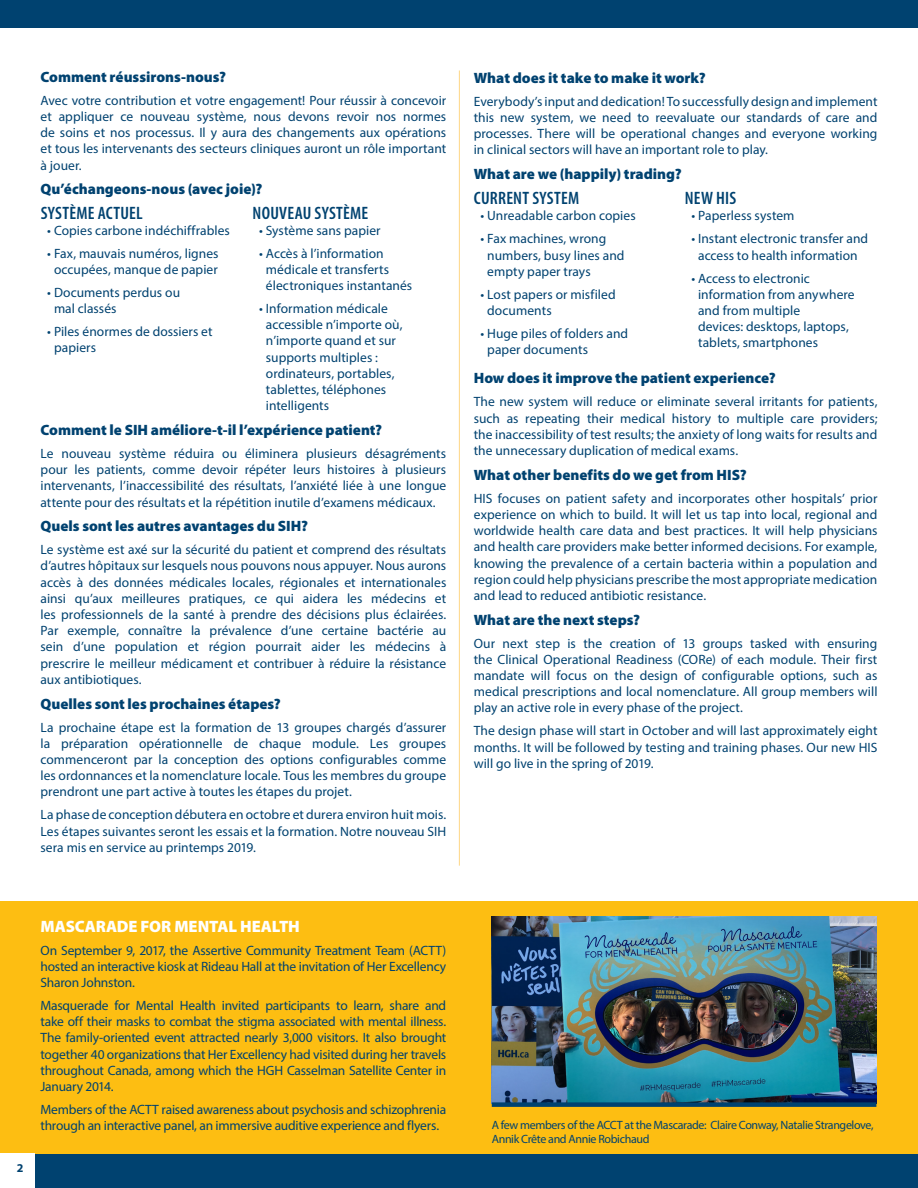
<style>
.page{position:relative;width:918px;height:1188px;background:#fff}
.page>*{position:absolute;margin:0;border:0;box-sizing:border-box;transform-origin:0 0}
.texte{font:600 condensed 18px "Myriad Pro";letter-spacing:.01em;color:#004270}
.texte-2{font:900 16.5px "Myriad Pro";letter-spacing:-.01em;color:#fff}
.texte-3{font:900 15px "Myriad Pro";color:#004270}
.texte-4{font:13.5px/16.2px "Myriad Pro";color:#004270;text-align:justify}
.légende2{font:12px/14.4px "Myriad Pro";letter-spacing:-.03em;color:#004270}
.t1{font:700 12px "Myriad Pro";color:#004270}
</style>
<div class="page">
<div style="left:0;top:901px;width:918px;height:253px;background:#fdbe12"></div>
<div style="left:0;top:1154px;width:918px;height:34px;background:#004270"></div>
<hr style="left:917px;top:359px;width:1px;height:470px;background:#004270">
<div style="left:0;top:0;width:918px;height:28px;background:#004270"></div>
<div style="left:0;top:1153px;width:35px;height:35px;background:#fff"></div>
<hr style="left:459px;top:70px;width:1px;height:796px;background:#fed786">
<img style="left:492px;top:916px;width:384px;height:186px">
<div style="left:492px;top:1102px;width:384px;height:5px;background:#004270"></div>
<p class="texte-3" style="left:40px;top:68px;width:187px">Comment réussirons-nous?</p>
<p class="texte-4" style="left:40px;top:92px;width:407px">Avec votre contribution et votre engagement! Pour réussir à concevoir et appliquer ce nouveau système, nous devons revoir nos normes de soins et nos processus. Il y aura des changements aux opérations et tous les intervenants des secteurs cliniques auront un rôle important à jouer.</p>
<p class="texte-3" style="left:40px;top:181px;width:223px">Qu’échangeons-nous (avec joie)?</p>
<p class="texte" style="left:41px;top:203px;width:103px">SYSTÈME ACTUEL</p>
<p class="texte-4" style="left:47px;top:222px;width:184px">• Copies carbone indéchiffrables</p>
<p class="texte-4" style="left:47px;top:245px;width:173px;text-align:center">• Fax, mauvais numéros, lignes occupées, manque de papier</p>
<p class="texte-4" style="left:54px;top:284px;width:128px;text-indent:-7px">• Documents perdus ou mal classés</p>
<p class="texte-4" style="left:54px;top:323px;width:160px;text-indent:-7px">• Piles énormes de dossiers et papiers</p>
<p class="texte" style="left:253px;top:203px;width:117px">NOUVEAU SYSTÈME</p>
<p class="texte-4" style="left:259px;top:222px;width:123px">• Système sans papier</p>
<p class="texte-4" style="left:266px;top:245px;width:148px;text-align:left;text-indent:-7px">• Accès à l’information médicale et transferts électroniques instantanés</p>
<p class="texte-4" style="left:266px;top:300px;width:138px;text-align:left;text-indent:-7px">• Information médicale accessible n’importe où, n’importe quand et sur supports multiples : ordinateurs, portables, tablettes, téléphones intelligents</p>
<p class="texte-3" style="left:40px;top:421px;width:343px">Comment le SIH améliore-t-il l’expérience patient?</p>
<p class="texte-4" style="left:40px;top:445px;width:407px">Le nouveau système réduira ou éliminera plusieurs désagréments pour les patients, comme devoir répéter leurs histoires à plusieurs intervenants, l’inaccessibilité des résultats, l’anxiété liée à une longue attente pour des résultats et la répétition inutile d’examens médicaux.</p>
<p class="texte-3" style="left:40px;top:518px;width:269px">Quels sont les autres avantages du SIH?</p>
<p class="texte-4" style="left:40px;top:541px;width:407px">Le système est axé sur la sécurité du patient et comprend des résultats d’autres hôpitaux sur lesquels nous pouvons nous appuyer. Nous aurons accès à des données médicales locales, régionales et internationales ainsi qu’aux meilleures pratiques, ce qui aidera les médecins et les professionnels de la santé à prendre des décisions plus éclairées.<br>Par exemple, connaître la prévalence d’une certaine bactérie au sein d’une population et région pourrait aider les médecins à prescrire le meilleur médicament et contribuer à réduire la résistance aux antibiotiques.</p>
<p class="texte-3" style="left:40px;top:695px;width:242px">Quelles sont les prochaines étapes?</p>
<p class="texte-4" style="left:40px;top:719px;width:407px">La prochaine étape est la formation de 13 groupes chargés d’assurer la préparation opérationnelle de chaque module. Les groupes commenceront par la conception des options configurables comme les ordonnances et la nomenclature locale. Tous les membres du groupe prendront une part active à toutes les étapes du projet.</p>
<p class="texte-4" style="left:40px;top:806px;width:407px">La phase de conception débutera en octobre et durera environ huit mois.<br>Les étapes suivantes seront les essais et la formation. Notre nouveau SIH sera mis en service au printemps 2019.</p>
<p class="t1" style="left:17px;top:1161px;width:8px">2</p>
<p class="texte-2" style="left:40px;top:917px;width:261px">MASCARADE FOR MENTAL HEALTH</p>
<p class="texte-4" style="left:40px;top:942px;width:407px">On September 9, 2017, the Assertive Community Treatment Team (ACTT) hosted an interactive kiosk at Rideau Hall at the invitation of Her Excellency Sharon Johnston.</p>
<p class="texte-4" style="left:40px;top:997px;width:407px">Masquerade for Mental Health invited participants to learn, share and take off their masks to combat the stigma associated with mental illness.<br>The family-oriented event attracted nearly 3,000 visitors. It also brought together 40 organizations that Her Excellency had visited during her travels throughout Canada, among which the HGH Casselman Satellite Center in January 2014.</p>
<p class="texte-4" style="left:40px;top:1101px;width:407px">Members of the ACTT raised awareness about psychosis and schizophrenia through an interactive panel, an immersive auditive experience and flyers.</p>
<p class="texte-3" style="left:474px;top:69px;width:234px">What does it take to make it work?</p>
<p class="texte-4" style="left:474px;top:93px;width:405px">Everybody’s input and dedication! To successfully design and implement this new system, we need to reevaluate our standards of care and processes. There will be operational changes and everyone working in clinical sectors will have an important role to play.</p>
<p class="texte-3" style="left:474px;top:166px;width:209px">What are we (happily) trading?</p>
<p class="texte" style="left:474px;top:188px;width:107px">CURRENT SYSTEM</p>
<p class="texte-4" style="left:481px;top:208px;width:157px">• Unreadable carbon copies</p>
<p class="texte-4" style="left:487px;top:231px;width:139px;text-align:left;text-indent:-7px">• Fax machines, wrong numbers, busy lines and empty paper trays</p>
<p class="texte-4" style="left:487px;top:286px;width:130px;text-indent:-7px">• Lost papers or misfiled documents</p>
<p class="texte-4" style="left:487px;top:325px;width:142px;text-indent:-7px">• Huge piles of folders and paper documents</p>
<p class="texte" style="left:685px;top:188px;width:53px">NEW HIS</p>
<p class="texte-4" style="left:691px;top:208px;width:105px">• Paperless system</p>
<p class="texte-4" style="left:691px;top:231px;width:178px;text-align:center">• Instant electronic transfer and access to health information</p>
<p class="texte-4" style="left:698px;top:270px;width:158px;text-align:left;text-indent:-7px">• Access to electronic information from anywhere and from multiple<br>devices: desktops, laptops, tablets, smartphones</p>
<p class="texte-3" style="left:474px;top:370px;width:303px">How does it improve the patient experience?</p>
<p class="texte-4" style="left:474px;top:394px;width:405px">The new system will reduce or eliminate several irritants for patients, such as repeating their medical history to multiple care providers; the inaccessibility of test results; the anxiety of long waits for results and the unnecessary duplication of medical exams.</p>
<p class="texte-3" style="left:474px;top:466px;width:275px">What other benefits do we get from HIS?</p>
<p class="texte-4" style="left:474px;top:490px;width:405px">HIS focuses on patient safety and incorporates other hospitals’ prior experience on which to build. It will let us tap into local, regional and worldwide health care data and best practices. It will help physicians and health care providers make better informed decisions. For example, knowing the prevalence of a certain bacteria within a population and region could help physicians prescribe the most appropriate medication and lead to reduced antibiotic resistance.</p>
<p class="texte-3" style="left:474px;top:611px;width:168px">What are the next steps?</p>
<p class="texte-4" style="left:474px;top:635px;width:405px">Our next step is the creation of 13 groups tasked with ensuring the Clinical Operational Readiness (CORe) of each module. Their first mandate will focus on the design of configurable options, such as medical prescriptions and local nomenclature. All group members will play an active role in every phase of the project.</p>
<p class="texte-4" style="left:474px;top:723px;width:405px">The design phase will start in October and will last approximately eight months. It will be followed by testing and training phases. Our new HIS will go live in the spring of 2019.</p>
<p class="légende2" style="left:492px;top:1118px;width:383px">A few members of the ACCT at the Mascarade: Claire Conway, Natalie Strangelove,<br>Annik Crête and Annie Robichaud</p>
</div>
